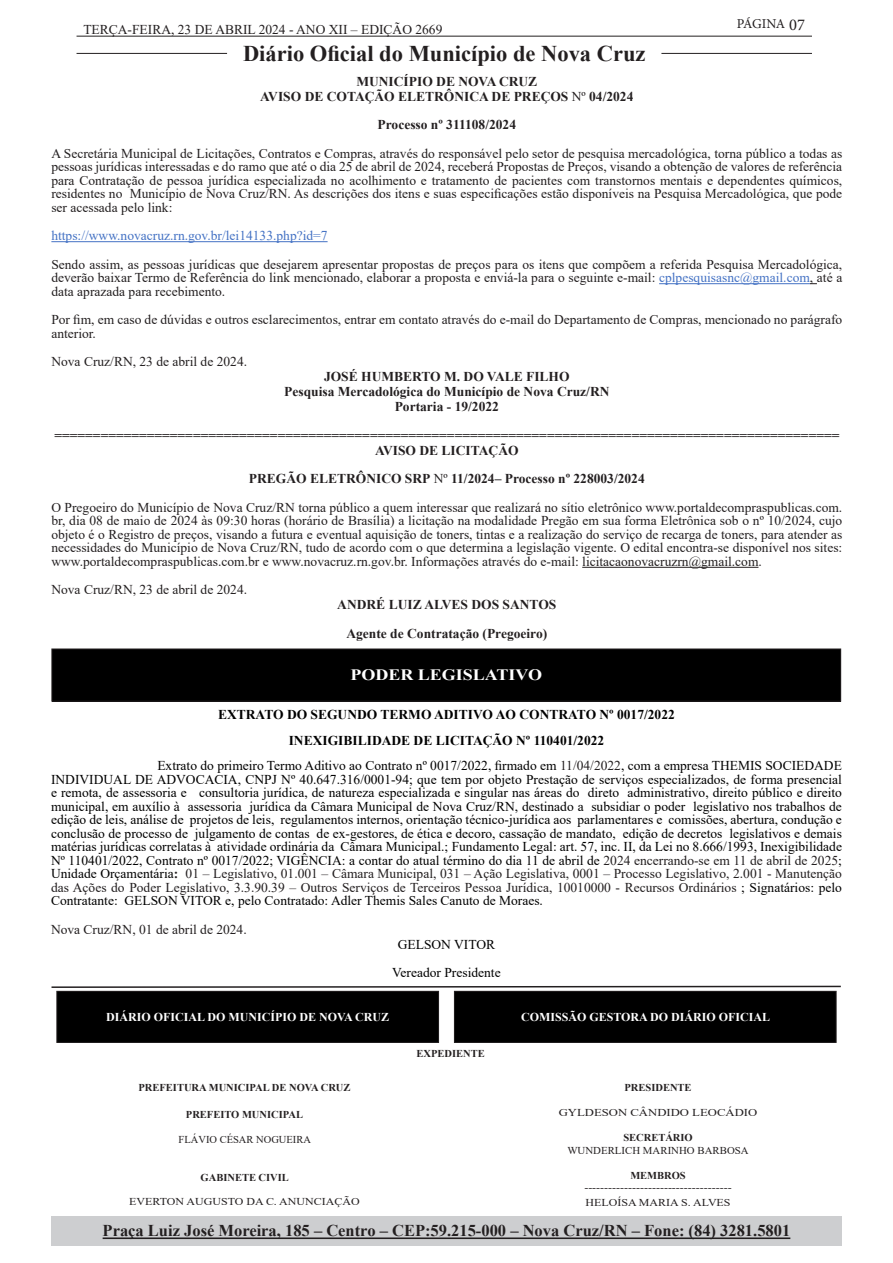
<style>
.page{position:relative;width:893px;height:1263px;background:#fff}
.page>*{position:absolute;margin:0;border:0;box-sizing:border-box;transform-origin:0 0}
.t1{font:700 22.5px "Times New Roman";color:#231f20}
.t2{font:700 16.5px "Times New Roman";color:#231f20}
.t3{font:700 15.75px "Times New Roman";color:#fff;scale:1.14 1}
.t4{font:13.5px/13.5px "Times New Roman";color:#231f20;text-align:justify}
.t5{font:13.5px/13.5px "Times New Roman";color:#000;text-align:justify}
.t6{font:700 13.5px "Times New Roman";color:#231f20}
.No_Spacing{font:700 13.5px "Times New Roman";color:#000}
.t7{font:13.5px "Times New Roman";color:#4472c4}
.t8{font:13.5px "Minion Pro";letter-spacing:-.03em;color:#231f20}
.t9{font:700 12px "Times New Roman";color:#fff}
.t10{font:700 10.5px "Times New Roman";color:#231f20}
.t11{font:10.5px "Times New Roman";color:#231f20;scale:1.14 1}
.t12{font:10.5px "Times New Roman";color:#231f20}
.t13{font:10.5px "Times New Roman";color:#231f20;scale:1.21 1}
.s1{font-size:16.5px}
.s2{font-weight:400}
.s3{color:#4472c4}
.s4{color:#231f20}
.s5{font-weight:700;color:#231f20}
</style>
<div class="page">
<hr style="left:77px;top:36px;width:735px;height:1px;background:#231f20">
<hr style="left:77px;top:53px;width:150px;height:1px;background:#231f20">
<hr style="left:661px;top:53px;width:151px;height:1px;background:#231f20">
<div style="left:51px;top:1216px;width:791px;height:29px;background:#cdced0"></div>
<hr style="left:103px;top:1237px;width:687px;height:2px;background:#231f20">
<div style="left:52px;top:649px;width:789px;height:52px;background:#000"></div>
<div style="left:51px;top:648px;width:790px;height:54px;border:1px solid #231f20"></div>
<div style="left:454px;top:991px;width:382px;height:51px;background:#000"></div>
<div style="left:454px;top:991px;width:383px;height:52px;border:1px solid #231f20"></div>
<div style="left:57px;top:991px;width:382px;height:51px;background:#000"></div>
<div style="left:56px;top:991px;width:383px;height:52px;border:1px solid #231f20"></div>
<svg style="left:51px;top:985px;width:790px;height:3px"></svg>
<hr style="left:51px;top:241px;width:277px;height:1px;background:#4472c4">
<hr style="left:659px;top:283px;width:151px;height:1px;background:#4472c4">
<hr style="left:582px;top:567px;width:176px;height:1px;background:#231f20">
<p class="t4" style="left:83px;top:23px;width:361px">TERÇA-FEIRA, 23 DE ABRIL 2024 - ANO XII – EDIÇÃO 2669</p>
<h1 class="t1" style="left:243px;top:37px;width:404px">Diário Oficial do Município de Nova Cruz</h1>
<p class="t8" style="left:737px;top:15px;width:70px">PÁGINA <span class="s1">07</span></p>
<p class="t6" style="left:356px;top:71px;width:182px">MUNICÍPIO DE NOVA CRUZ</p>
<p class="t6" style="left:260px;top:86px;width:375px">AVISO DE COTAÇÃO ELETRÔNICA DE PREÇOS <span class="s2">Nº</span> 04/2024</p>
<p class="t6" style="left:378px;top:115px;width:140px">Processo nº 311108/2024</p>
<p class="t4" style="left:51px;top:146px;width:792px">A Secretária Municipal de Licitações, Contratos e Compras, através do responsável pelo setor de pesquisa mercadológica, torna público a todas as pessoas jurídicas interessadas e do ramo que até o dia 25 de abril de 2024, receberá Propostas de Preços, visando a obtenção de valores de referência para Contratação de pessoa jurídica especializada no acolhimento e tratamento de pacientes com transtornos mentais e dependentes químicos, residentes no Município de Nova Cruz/RN. As descrições dos itens e suas especificações estão disponíveis na Pesquisa Mercadológica, que pode ser acessada pelo link:</p>
<p class="t7" style="left:51px;top:226px;width:278px">https://www.novacruz.rn.gov.br/lei14133.php?id=7</p>
<p class="t4" style="left:51px;top:257px;width:792px">Sendo assim, as pessoas jurídicas que desejarem apresentar propostas de preços para os itens que compõem a referida Pesquisa Mercadológica, deverão baixar Termo de Referência do link mencionado, elaborar a proposta e enviá-la para o seguinte e-mail: <span class="s3">cplpesquisasnc@gmail.com</span>, até a data aprazada para recebimento.</p>
<p class="t4" style="left:51px;top:312px;width:792px">Por fim, em caso de dúvidas e outros esclarecimentos, entrar em contato através do e-mail do Departamento de Compras, mencionado no parágrafo anterior.</p>
<p class="t4" style="left:51px;top:354px;width:197px">Nova Cruz/RN, 23 de abril de 2024.</p>
<p class="t6" style="left:324px;top:367px;width:247px">JOSÉ HUMBERTO M. DO VALE FILHO</p>
<p class="t6" style="left:284px;top:382px;width:327px">Pesquisa Mercadológica do Município de Nova Cruz/RN</p>
<p class="t6" style="left:395px;top:397px;width:106px">Portaria - 19/2022</p>
<p class="t6" style="left:54px;top:425px;width:786px">======================================================================================================</p>
<p class="t6" style="left:375px;top:440px;width:145px">AVISO DE LICITAÇÃO</p>
<p class="t6" style="left:249px;top:469px;width:397px">PREGÃO ELETRÔNICO SRP <span class="s2">Nº</span> 11/2024– Processo nº 228003/2024</p>
<p class="t4" style="left:51px;top:500px;width:792px">O Pregoeiro do Município de Nova Cruz/RN torna público a quem interessar que realizará no sítio eletrônico www.portaldecompraspublicas.com. br, dia 08 de maio de 2024 às 09:30 horas (horário de Brasília) a licitação na modalidade Pregão em sua forma Eletrônica sob o nº 10/2024, cujo objeto é o Registro de preços, visando a futura e eventual aquisição de toners, tintas e a realização do serviço de recarga de toners, para atender as necessidades do Município de Nova Cruz/RN, tudo de acordo com o que determina a legislação vigente. O edital encontra-se disponível nos sites: www.portaldecompraspublicas.com.br e www.novacruz.rn.gov.br. Informações através do e-mail: licitacaonovacruzrn@gmail.com.</p>
<p class="t4" style="left:51px;top:583px;width:197px">Nova Cruz/RN, 23 de abril de 2024.</p>
<p class="t6" style="left:337px;top:595px;width:221px">ANDRÉ LUIZ ALVES DOS SANTOS</p>
<p class="t6" style="left:346px;top:624px;width:202px">Agente de Contratação (Pregoeiro)</p>
<p class="t3" style="left:350px;top:664px;width:170px">PODER LEGISLATIVO</p>
<p class="No_Spacing" style="left:218px;top:705px;width:458px">EXTRATO DO SEGUNDO TERMO ADITIVO AO CONTRATO Nº 0017/2022</p>
<p class="No_Spacing" style="left:289px;top:730px;width:317px">INEXIGIBILIDADE DE LICITAÇÃO Nº 110401/2022</p>
<p class="t5" style="left:51px;top:759px;width:792px;text-indent:106px">Extrato do primeiro Termo Aditivo ao Contrato nº 0017/2022, firmado em <span class="s4">11/04/2022</span>, com a empresa THEMIS SOCIEDADE INDIVIDUAL DE ADVOCACIA, CNPJ Nº 40.647.316/0001-94; que tem por objeto Prestação de serviços especializados, de forma presencial e remota, de assessoria e consultoria jurídica, de natureza especializada e singular nas áreas do direto administrativo, direito público e direito municipal, em auxílio à assessoria jurídica da Câmara Municipal de Nova Cruz/RN, destinado a subsidiar o poder legislativo nos trabalhos de edição de leis, análise de projetos de leis, regulamentos internos, orientação técnico-jurídica aos parlamentares e comissões, abertura, condução e conclusão de processo de julgamento de contas de ex-gestores, de ética e decoro, cassação de mandato, edição de decretos legislativos e demais matérias jurídicas correlatas à atividade ordinária da Câmara Municipal.; Fundamento Legal: art. 57, inc. II, da Lei no 8.666/1993, Inexigibilidade Nº 110401/2022, Contrato nº 0017/2022; VIGÊNCIA: a contar do atual término do dia 11 de abril de <span class="s4">2024 encerrando-se em 11 de abril de 2025</span>; Unidade Orçamentária<span class="s5">:</span> <span class="s4">01 – Legislativo, 01.001 – Câmara Municipal, 031 – Ação Legislativa, 0001 – Processo Legislativo, 2.001 - Manutenção das Ações do Poder Legislativo, 3.3.90.39 – Outros Serviços de Terceiros Pessoa Jurídica, 10010000 - Recursos Ordinários</span> ; Signatários: pelo Contratante: GELSON VITOR e, pelo Contratado: Adler Themis Sales Canuto de Moraes.</p>
<p class="t4" style="left:51px;top:922px;width:197px">Nova Cruz/RN, 01 de abril de 2024.</p>
<p class="t5" style="left:398px;top:937px;width:99px">GELSON VITOR</p>
<p class="t5" style="left:392px;top:966px;width:110px">Vereador Presidente</p>
<p class="t9" style="left:106px;top:1008px;width:285px">DIÁRIO OFICIAL DO MUNICÍPIO DE NOVA CRUZ</p>
<p class="t9" style="left:521px;top:1008px;width:251px">COMISSÃO GESTORA DO DIÁRIO OFICIAL</p>
<p class="t10" style="left:416px;top:1046px;width:70px">EXPEDIENTE</p>
<p class="t10" style="left:624px;top:1079px;width:69px">PRESIDENTE</p>
<p class="t13" style="left:559px;top:1105px;width:166px">GYLDESON CÂNDIDO LEOCÁDIO</p>
<p class="t10" style="left:623px;top:1130px;width:71px">SECRETÁRIO</p>
<p class="t12" style="left:567px;top:1143px;width:183px">WUNDERLICH MARINHO BARBOSA</p>
<p class="t10" style="left:630px;top:1168px;width:57px">MEMBROS</p>
<p class="t11" style="left:584px;top:1180px;width:131px">-------------------------------------</p>
<p class="t11" style="left:585px;top:1195px;width:129px">HELOÍSA MARIA S. ALVES</p>
<p class="t10" style="left:139px;top:1080px;width:213px">PREFEITURA MUNICIPAL DE NOVA CRUZ</p>
<p class="t10" style="left:186px;top:1107px;width:119px">PREFEITO MUNICIPAL</p>
<p class="t12" style="left:179px;top:1132px;width:134px">FLÁVIO CÉSAR NOGUEIRA</p>
<p class="t10" style="left:201px;top:1170px;width:90px">GABINETE CIVIL</p>
<p class="t11" style="left:129px;top:1194px;width:204px">EVERTON AUGUSTO DA C. ANUNCIAÇÃO</p>
<p class="t2" style="left:103px;top:1219px;width:689px">Praça Luiz José Moreira, 185 – Centro – CEP:59.215-000 – Nova Cruz/RN – Fone: (84) 3281.5801</p>
</div>
